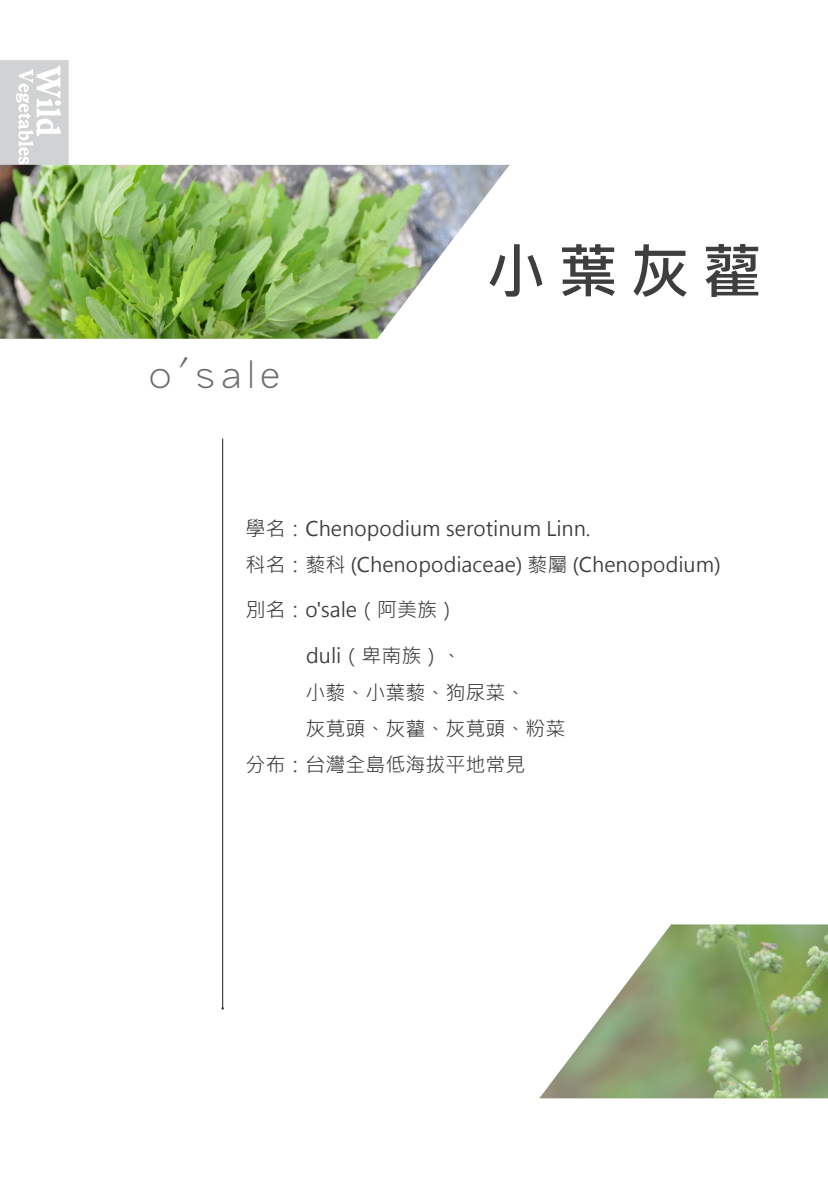
<style>
.page{position:relative;width:828px;height:1191px;background:#fff}
.page>*{position:absolute;margin:0;border:0;box-sizing:border-box;transform-origin:0 0}
.大標{font:700 60px "Microsoft Jheng Hei";color:#3e3e3f}
.大標-英文{font:38px "DF Hei W3 WINP BF";color:#6c6d70}
.學名{font:20px "Microsoft Jheng Hei";color:#3e3e3f}
</style>
<div class="page">
<svg style="left:0;top:60px;width:69px;height:105px"></svg>
<img style="left:0;top:165px;width:509px;height:174px">
<img style="left:539px;top:924px;width:289px;height:174px">
<hr style="left:222px;top:438px;width:1px;height:570px;background:#231f20">
<p class="大標-英文" style="left:149px;top:355px;width:132px">o'sale</p>
<p class="大標" style="left:486px;top:234px;width:278px">小葉灰藋</p>
<p class="學名" style="left:245px;top:516px;width:347px">學名：Chenopodium serotinum Linn.</p>
<p class="學名" style="left:245px;top:552px;width:477px">科名：藜科 (Chenopodiaceae) 藜屬 (Chenopodium)</p>
<p class="學名" style="left:245px;top:597px;width:213px">別名：o'sale（阿美族）</p>
<p class="學名" style="left:306px;top:643px;width:157px">duli（卑南族）、</p>
<p class="學名" style="left:305px;top:679px;width:221px">小藜、小葉藜、狗尿菜、</p>
<p class="學名" style="left:305px;top:715px;width:261px">灰莧頭、灰藋、灰莧頭、粉菜</p>
<p class="學名" style="left:245px;top:751px;width:281px">分布：台灣全島低海拔平地常見</p>
</div>
